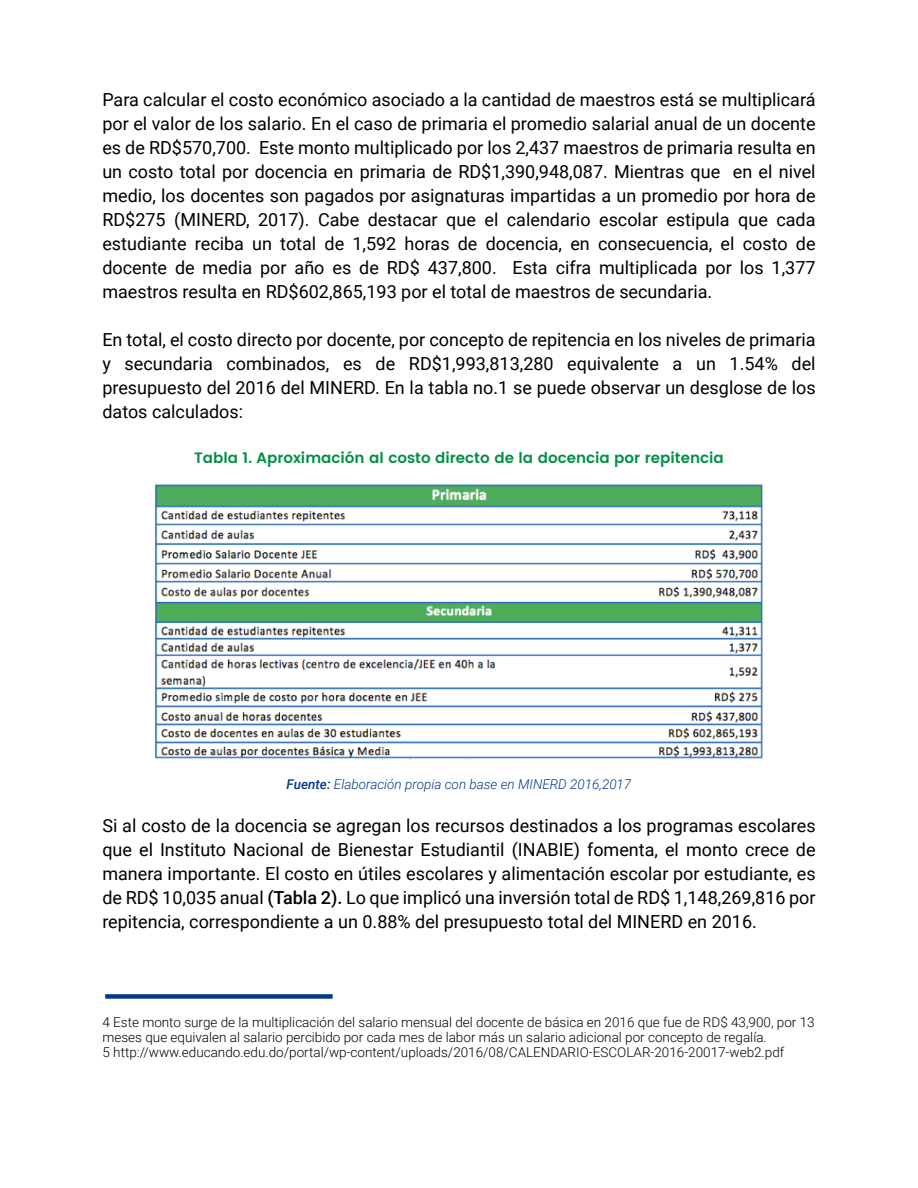
<style>
.page{position:relative;width:918px;height:1188px;background:#fff}
.page>*{position:absolute;margin:0;border:0;box-sizing:border-box;transform-origin:0 0}
.t1{font:18px/24px "Roboto";color:#000;text-align:justify}
.t2{font:600 15px "Poppins";color:#009045}
.t3{font:300 13.5px/15px "Roboto";color:#000}
.t4{font:italic 300 13.5px "Roboto";color:#00388a}
.s1{font-weight:500}
</style>
<div class="page">
<div style="left:105px;top:994px;width:228px;height:5px;background:#00388a"></div>
<img style="left:155px;top:484px;width:608px;height:276px">
<p class="t1" style="left:102px;top:87px;width:715px">Para calcular el costo económico asociado a la cantidad de maestros está se multiplicará por el valor de los salario. En el caso de primaria el promedio salarial anual de un docente es de RD$570,700. Este monto multiplicado por los 2,437 maestros de primaria resulta en un costo total por docencia en primaria de RD$1,390,948,087. Mientras que en el nivel medio, los docentes son pagados por asignaturas impartidas a un promedio por hora de RD$275 (MINERD, 2017). Cabe destacar que el calendario escolar estipula que cada estudiante reciba un total de 1,592 horas de docencia, en consecuencia, el costo de docente de media por año es de RD$ 437,800. Esta cifra multiplicada por los 1,377 maestros resulta en RD$602,865,193 por el total de maestros de secundaria.</p>
<p class="t1" style="left:102px;top:326px;width:715px">En total, el costo directo por docente, por concepto de repitencia en los niveles de primaria y secundaria combinados, es de RD$1,993,813,280 equivalente a un 1.54% del presupuesto del 2016 del MINERD. En la tabla no.1 se puede observar un desglose de los datos calculados:</p>
<p class="t2" style="left:194px;top:446px;width:531px">Tabla 1. Aproximación al costo directo de la docencia por repitencia</p>
<p class="t4" style="left:287px;top:775px;width:346px"><span class="s1">Fuente:</span> Elaboración propia con base en MINERD 2016,2017</p>
<p class="t1" style="left:102px;top:813px;width:715px">Si al costo de la docencia se agregan los recursos destinados a los programas escolares que el Instituto Nacional de Bienestar Estudiantil (INABIE) fomenta, el monto crece de manera importante. El costo en útiles escolares y alimentación escolar por estudiante, es de RD$ 10,035 anual <span class="s1">(Tabla 2).</span> Lo que implicó una inversión total de RD$ 1,148,269,816 por repitencia, correspondiente a un 0.88% del presupuesto total del MINERD en 2016.</p>
<p class="t3" style="left:103px;top:1014px;width:714px">4 Este monto surge de la multiplicación del salario mensual del docente de básica en 2016 que fue de RD$ 43,900, por 13 meses que equivalen al salario percibido por cada mes de labor más un salario adicional por concepto de regalía.<br>5 http://www.educando.edu.do/portal/wp-content/uploads/2016/08/CALENDARIO-ESCOLAR-2016-20017-web2.pdf</p>
</div>
